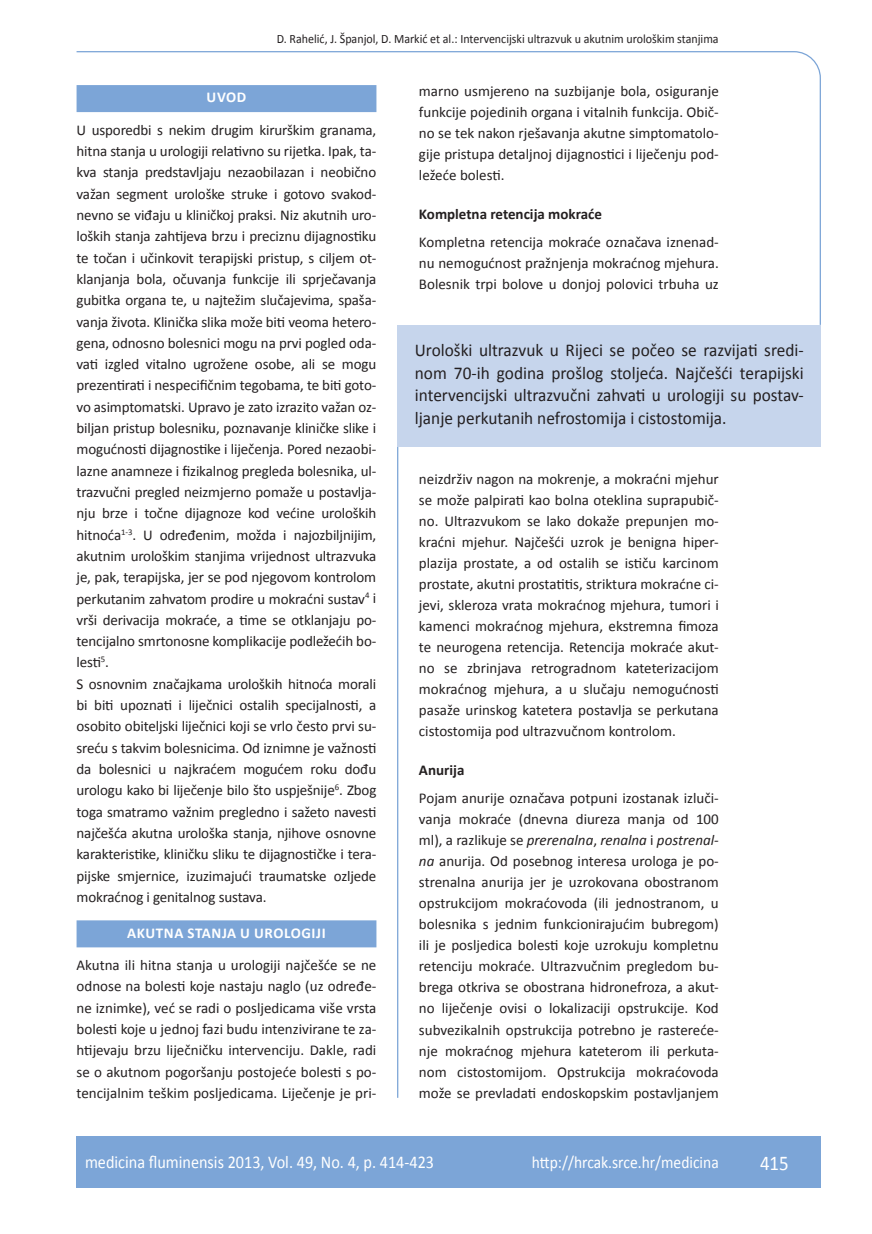
<style>
.page{position:relative;width:872px;height:1234px;background:#fff}
.page>*{position:absolute;margin:0;border:0;box-sizing:border-box;transform-origin:0 0}
.t1{font:21px "Calibri";color:#fff;scale:.9 1}
.t2{font:18px/22.5px "Calibri";color:#231f20;text-align:justify;scale:.96 1}
.t3{font:18px "Calibri";color:#fff;scale:.9 1}
.t4{font:17.25px "Calibri";color:#fff;scale:.9 1}
.t5{font:15px/21.3px "Calibri";letter-spacing:-.01em;color:#231f20;text-align:justify}
.t6{font:700 15px "Calibri";color:#231f20}
.t7{font:700 15px "Calibri";letter-spacing:.04em;color:#fff}
.t8{font:12.75px "Calibri";color:#231f20;scale:.94 1}
.s1{font-style:italic}
</style>
<div class="page">
<svg style="left:76px;top:51px;width:745px;height:275px"></svg>
<hr style="left:397px;top:446px;width:1px;height:651px;background:#7ca5d7">
<div style="left:77px;top:1135px;width:744px;height:51px;background:#7ca5d7"></div>
<div style="left:77px;top:85px;width:299px;height:27px;background:#7ca5d7"></div>
<div style="left:77px;top:920px;width:299px;height:27px;background:#7ca5d7"></div>
<div style="left:398px;top:325px;width:423px;height:121px;background:#c6d5ec"></div>
<p class="t8" style="left:277px;top:30px;width:471px">D. Rahelić, J. Španjol, D. Markić et al.: Intervencijski ultrazvuk u akutnim urološkim stanjima</p>
<p class="t7" style="left:207px;top:88px;width:41px">UVOD</p>
<p class="t5" style="left:77px;top:118px;width:301px;text-align:left">U usporedbi s nekim drugim kirurškim granama, hitna stanja u urologiji relativno su rijetka. Ipak, ta&shy;kva stanja predstavljaju nezaobilazan i neobično važan segment urološke struke i gotovo svakod&shy;nevno se viđaju u kliničkoj praksi. Niz akutnih uro&shy;loških stanja zahtijeva brzu i preciznu dijagnostiku te točan i učinkovit terapijski pristup, s ciljem ot&shy;klanjanja bola, očuvanja funkcije ili sprječavanja gubitka organa te, u najtežim slučajevima, spaša&shy;vanja života. Klinička slika može biti veoma hetero&shy;gena, odnosno bolesnici mogu na prvi pogled oda&shy;vati izgled vitalno ugrožene osobe, ali se mogu prezentirati i nespecifičnim tegobama, te biti goto&shy;vo asimptomatski. Upravo je zato izrazito važan oz&shy;biljan pristup bolesniku, poznavanje kliničke slike i mogućnosti dijagnostike i liječenja. Pored nezaobi&shy;lazne anamneze i fizikalnog pregleda bolesnika, ul&shy;trazvučni pregled neizmjerno pomaže u postavlja&shy;nju brze i točne dijagnoze kod većine uroloških hitnoća<sup>1-3</sup>. U određenim, možda i najozbiljnijim, akutnim urološkim stanjima vrijednost ultrazvuka je, pak, terapijska, jer se pod njegovom kontrolom perkutanim zahvatom prodire u mokraćni sustav<sup>4</sup> i vrši derivacija mokraće, a time se otklanjaju po&shy;tencijalno smrtonosne komplikacije podležećih bo&shy;lesti<sup>5</sup>.<br>S osnovnim značajkama uroloških hitnoća morali bi biti upoznati i liječnici ostalih specijalnosti, a osobito obiteljski liječnici koji se vrlo često prvi su&shy;sreću s takvim bolesnicima. Od iznimne je važnosti da bolesnici u najkraćem mogućem roku dođu urologu kako bi liječenje bilo što uspješnije<sup>6</sup>. Zbog toga smatramo važnim pregledno i sažeto navesti najčešća akutna urološka stanja, njihove osnovne karakteristike, kliničku sliku te dijagnostičke i tera&shy;pijske smjernice, izuzimajući traumatske ozljede mokraćnog i genitalnog sustava.</p>
<p class="t7" style="left:127px;top:923px;width:200px">AKUTNA STANJA U UROLOGIJI</p>
<p class="t5" style="left:77px;top:953px;width:301px">Akutna ili hitna stanja u urologiji najčešće se ne odnose na bolesti koje nastaju naglo (uz određe&shy;ne iznimke), već se radi o posljedicama više vrsta bolesti koje u jednoj fazi budu intenzivirane te za&shy;htijevaju brzu liječničku intervenciju. Dakle, radi se o akutnom pogoršanju postojeće bolesti s po&shy;tencijalnim teškim posljedicama. Liječenje je pri-</p>
<p class="t5" style="left:419px;top:80px;width:301px">marno usmjereno na suzbijanje bola, osiguranje funkcije pojedinih organa i vitalnih funkcija. Obič&shy;no se tek nakon rješavanja akutne simptomatolo&shy;gije pristupa detaljnoj dijagnostici i liječenju pod&shy;ležeće bolesti.</p>
<p class="t6" style="left:419px;top:204px;width:184px">Kompletna retencija mokraće</p>
<p class="t5" style="left:419px;top:230px;width:301px">Kompletna retencija mokraće označava iznenad&shy;nu nemogućnost pražnjenja mokraćnog mjehura.<br>Bolesnik trpi bolove u donjoj polovici trbuha uz</p>
<p class="t2" style="left:415px;top:338px;width:407px">Urološki ultrazvuk u Rijeci se počeo se razvijati sredi&shy;nom 70-ih godina prošlog stoljeća. Najčešći terapijski intervencijski ultrazvučni zahvati u urologiji su postav&shy;ljanje perkutanih nefrostomija i cistostomija.</p>
<p class="t5" style="left:419px;top:467px;width:301px">neizdrživ nagon na mokrenje, a mokraćni mjehur se može palpirati kao bolna oteklina suprapubič&shy;no. Ultrazvukom se lako dokaže prepunjen mo&shy;kraćni mjehur. Najčešći uzrok je benigna hiper&shy;plazija prostate, a od ostalih se ističu karcinom prostate, akutni prostatitis, striktura mokraćne ci&shy;jevi, skleroza vrata mokraćnog mjehura, tumori i kamenci mokraćnog mjehura, ekstremna fimoza te neurogena retencija. Retencija mokraće akut&shy;no se zbrinjava retrogradnom kateterizacijom mokraćnog mjehura, a u slučaju nemogućnosti pasaže urinskog katetera postavlja se perkutana cistostomija pod ultrazvučnom kontrolom.</p>
<p class="t6" style="left:419px;top:760px;width:47px">Anurija</p>
<p class="t5" style="left:419px;top:786px;width:301px">Pojam anurije označava potpuni izostanak izluči&shy;vanja mokraće (dnevna diureza manja od 100 ml), a razlikuje se <span class="s1">prerenalna</span>, <span class="s1">renalna</span> i <span class="s1">postrenal&shy;na</span> anurija. Od posebnog interesa urologa je po&shy;strenalna anurija jer je uzrokovana obostranom opstrukcijom mokraćovoda (ili jednostranom, u bolesnika s jednim funkcionirajućim bubregom) ili je posljedica bolesti koje uzrokuju kompletnu retenciju mokraće. Ultrazvučnim pregledom bu&shy;brega otkriva se obostrana hidronefroza, a akut&shy;no liječenje ovisi o lokalizaciji opstrukcije. Kod subvezikalnih opstrukcija potrebno je rastereće&shy;nje mokraćnog mjehura kateterom ili perkuta&shy;nom cistostomijom. Opstrukcija mokraćovoda može se prevladati endoskopskim postavljanjem</p>
<p class="t3" style="left:85px;top:1150px;width:389px">medicina fluminensis 2013, Vol. 49, No. 4, p. 414-423</p>
<p class="t4" style="left:532px;top:1151px;width:209px">http://hrcak.srce.hr/medicina</p>
<h1 class="t1" style="left:760px;top:1149px;width:33px">415</h1>
</div>
